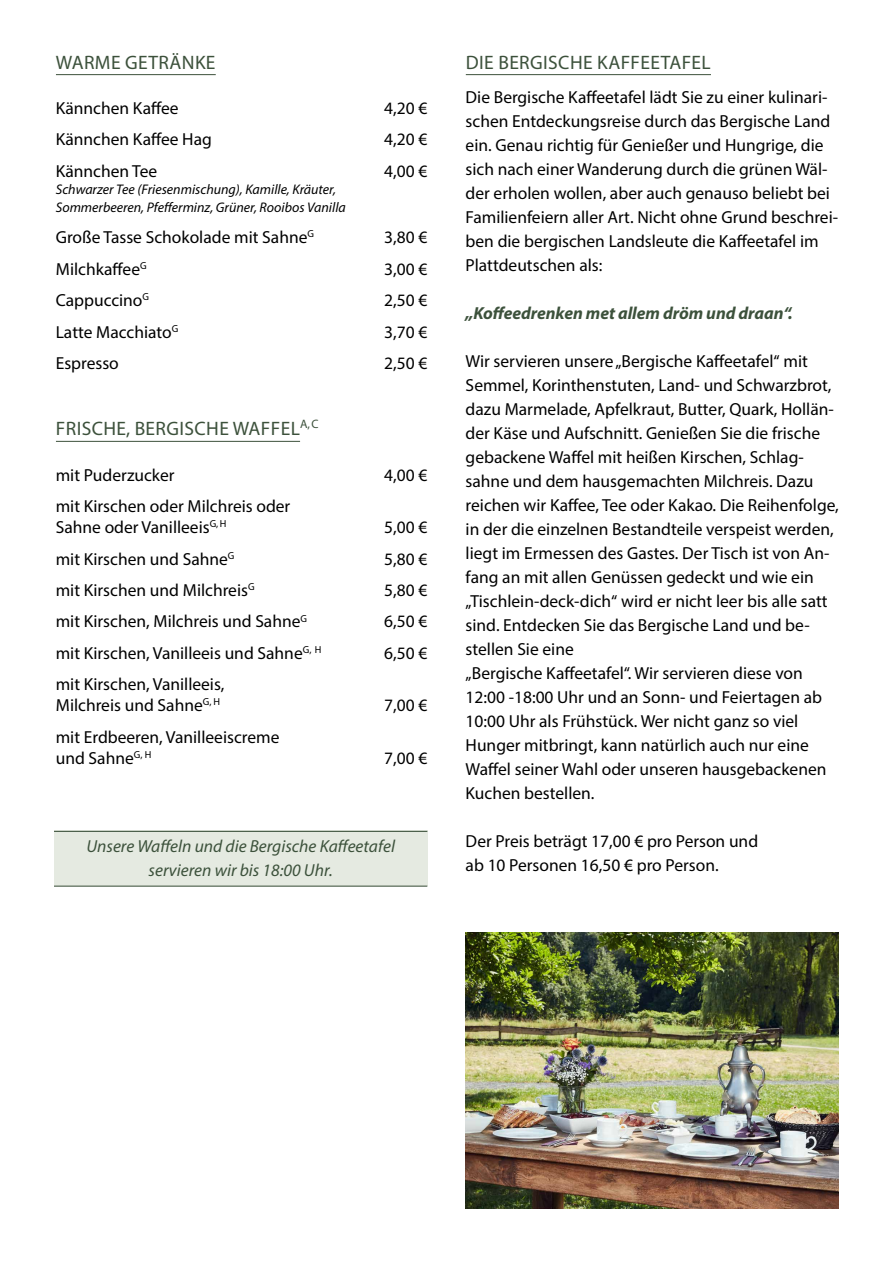
<style>
.page{position:relative;width:893px;height:1263px;background:#fff}
.page>*{position:absolute;margin:0;border:0;box-sizing:border-box;transform-origin:0 0}
.t1{font:19.5px "Myriad Pro";letter-spacing:.02em;color:#3c513b}
.t2{font:17.4px/24px "Myriad Pro";color:#000}
.t3{font:italic 17.4px/24.5px "Myriad Pro";color:#3c513b;text-align:center}
.t4{font:italic 700 17.4px "Myriad Pro";letter-spacing:-.005em;color:#3c513b}
.t5{font:italic 13.95px/17.4px "Myriad Pro";color:#000}
</style>
<div class="page">
<hr style="left:56px;top:74px;width:160px;height:1px;background:#3c513b">
<hr style="left:56px;top:441px;width:244px;height:1px;background:#3c513b">
<div style="left:54px;top:831px;width:373px;height:55px;background:#e5eae1"></div>
<hr style="left:54px;top:831px;width:373px;height:1px;background:#3c513b">
<hr style="left:54px;top:886px;width:373px;height:1px;background:#3c513b">
<hr style="left:466px;top:74px;width:245px;height:1px;background:#3c513b">
<img style="left:466px;top:932px;width:373px;height:277px">
<p class="t1" style="left:56px;top:50px;width:161px">WARME GETRÄNKE</p>
<p class="t2" style="left:56px;top:96px;width:124px">Kännchen Kaffee</p>
<p class="t2" style="left:384px;top:96px;width:45px">4,20 €</p>
<p class="t2" style="left:56px;top:127px;width:158px">Kännchen Kaffee Hag</p>
<p class="t2" style="left:384px;top:127px;width:45px">4,20 €</p>
<p class="t2" style="left:56px;top:159px;width:103px">Kännchen Tee</p>
<p class="t2" style="left:384px;top:159px;width:45px">4,00 €</p>
<p class="t5" style="left:56px;top:181px;width:292px">Schwarzer Tee (Friesenmischung), Kamille, Kräuter,<br>Sommerbeeren, Pfefferminz, Grüner, Rooibos Vanilla</p>
<p class="t2" style="left:56px;top:225px;width:260px">Große Tasse Schokolade mit Sahne<sup>G</sup></p>
<p class="t2" style="left:384px;top:225px;width:45px">3,80 €</p>
<p class="t2" style="left:56px;top:257px;width:92px">Milchkaffee<sup>G</sup></p>
<p class="t2" style="left:384px;top:257px;width:45px">3,00 €</p>
<p class="t2" style="left:56px;top:288px;width:95px">Cappuccino<sup>G</sup></p>
<p class="t2" style="left:384px;top:288px;width:45px">2,50 €</p>
<p class="t2" style="left:56px;top:319px;width:124px">Latte Macchiato<sup>G</sup></p>
<p class="t2" style="left:384px;top:319px;width:45px">3,70 €</p>
<p class="t2" style="left:56px;top:351px;width:65px">Espresso</p>
<p class="t2" style="left:384px;top:351px;width:45px">2,50 €</p>
<p class="t1" style="left:56px;top:417px;width:264px">FRISCHE, BERGISCHE WAFFEL<sup>A,C</sup></p>
<p class="t2" style="left:56px;top:463px;width:120px">mit Puderzucker</p>
<p class="t2" style="left:384px;top:463px;width:45px">4,00 €</p>
<p class="t2" style="left:56px;top:496px;width:236px;line-height:21px">mit Kirschen oder Milchreis oder<br>Sahne oder Vanilleeis<sup>G,H</sup></p>
<p class="t2" style="left:384px;top:515px;width:45px">5,00 €</p>
<p class="t2" style="left:56px;top:546px;width:180px">mit Kirschen und Sahne<sup>G</sup></p>
<p class="t2" style="left:384px;top:546px;width:45px">5,80 €</p>
<p class="t2" style="left:56px;top:578px;width:200px">mit Kirschen und Milchreis<sup>G</sup></p>
<p class="t2" style="left:384px;top:578px;width:45px">5,80 €</p>
<p class="t2" style="left:56px;top:609px;width:253px">mit Kirschen, Milchreis und Sahne<sup>G</sup></p>
<p class="t2" style="left:384px;top:609px;width:45px">6,50 €</p>
<p class="t2" style="left:56px;top:641px;width:267px">mit Kirschen, Vanilleeis und Sahne<sup>G,</sup> <sup>H</sup></p>
<p class="t2" style="left:384px;top:641px;width:45px">6,50 €</p>
<p class="t2" style="left:56px;top:674px;width:170px;line-height:21px">mit Kirschen, Vanilleeis,<br>Milchreis und Sahne<sup>G,</sup> <sup>H</sup></p>
<p class="t2" style="left:384px;top:693px;width:45px">7,00 €</p>
<p class="t2" style="left:56px;top:726px;width:225px;line-height:21px">mit Erdbeeren, Vanilleeiscreme und Sahne<sup>G,</sup> <sup>H</sup></p>
<p class="t2" style="left:384px;top:745px;width:45px">7,00 €</p>
<p class="t3" style="left:86px;top:834px;width:310px">Unsere Waffeln und die Bergische Kaffeetafel servieren wir bis 18:00 Uhr.</p>
<p class="t1" style="left:466px;top:50px;width:246px">DIE BERGISCHE KAFFEETAFEL</p>
<p class="t2" style="left:466px;top:85px;width:374px">Die Bergische Kaffeetafel lädt Sie zu einer kulinari&shy;schen Entdeckungsreise durch das Bergische Land ein. Genau richtig für Genießer und Hungrige, die sich nach einer Wanderung durch die grünen Wäl&shy;der erholen wollen, aber auch genauso beliebt bei Familienfeiern aller Art. Nicht ohne Grund beschrei&shy;ben die bergischen Landsleute die Kaffeetafel im Plattdeutschen als:</p>
<p class="t4" style="left:466px;top:302px;width:329px">„Koffeedrenken met allem dröm und draan“.</p>
<p class="t2" style="left:466px;top:349px;width:375px">Wir servieren unsere „Bergische Kaffeetafel“ mit Semmel, Korinthenstuten, Land- und Schwarzbrot, dazu Marmelade, Apfelkraut, Butter, Quark, Hollän&shy;der Käse und Aufschnitt. Genießen Sie die frische gebackene Waffel mit heißen Kirschen, Schlag&shy;sahne und dem hausgemachten Milchreis. Dazu reichen wir Kaffee, Tee oder Kakao. Die Reihenfolge, in der die einzelnen Bestandteile verspeist werden, liegt im Ermessen des Gastes. Der Tisch ist von An&shy;fang an mit allen Genüssen gedeckt und wie ein „Tischlein-deck-dich“ wird er nicht leer bis alle satt sind. Entdecken Sie das Bergische Land und be&shy;stellen Sie eine<br>„Bergische Kaffeetafel“. Wir servieren diese von 12:00 -18:00 Uhr und an Sonn- und Feiertagen ab 10:00 Uhr als Frühstück. Wer nicht ganz so viel Hunger mitbringt, kann natürlich auch nur eine Waffel seiner Wahl oder unseren hausgebackenen Kuchen bestellen.</p>
<p class="t2" style="left:466px;top:829px;width:294px">Der Preis beträgt 17,00 € pro Person und ab 10 Personen 16,50 € pro Person.</p>
</div>
